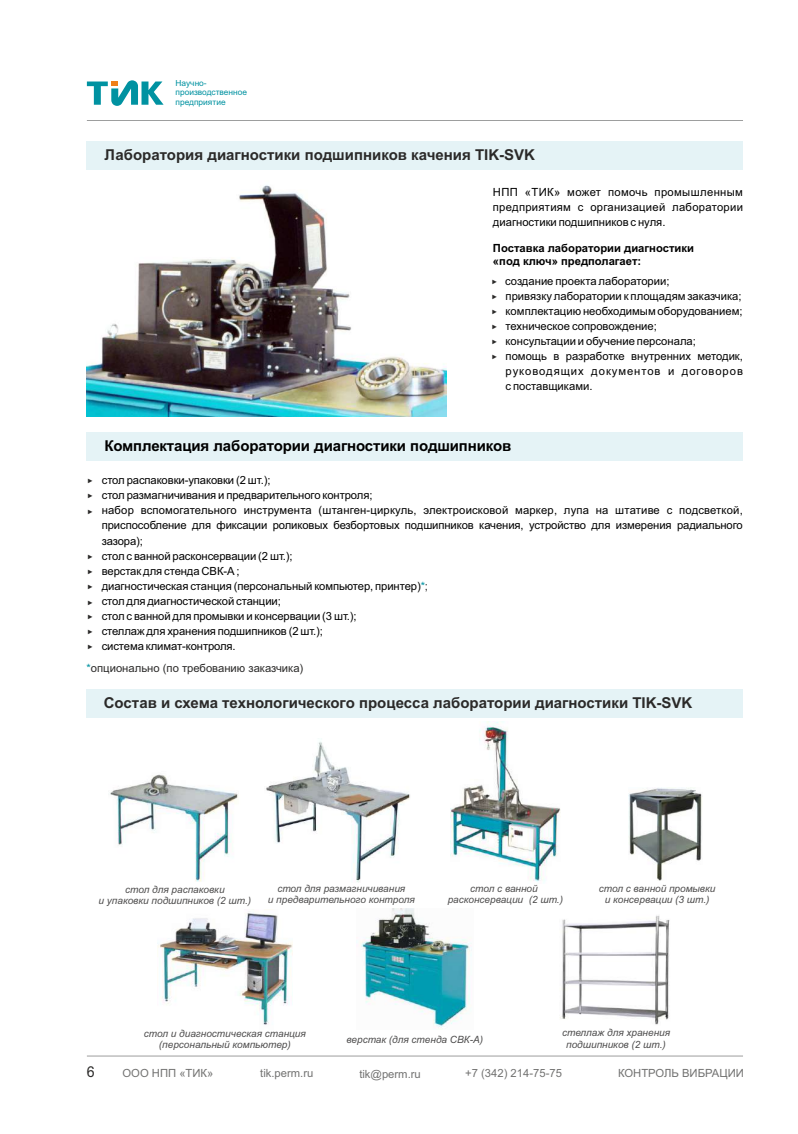
<style>
.page{position:relative;width:798px;height:1134px;background:#fff}
.page>*{position:absolute;margin:0;border:0;box-sizing:border-box;transform-origin:0 0}
.t1{font:700 15px "Arial";color:#2b2a29}
.t2{font:700 15px "Arial";letter-spacing:-.01em;color:#000}
.t3{font:15px "Arial";color:#2b2a29;scale:.95 1}
.t4{font:11.25px/15.1px "Arial";letter-spacing:-.01em;color:#000}
.t5{font:11.25px "Arial";color:#727271}
.t6{font:700 11.25px/12.6px "Arial";color:#000}
.t7{font:11.25px "Arial";color:#2b2a29}
.t8{font:11.25px/15px "PF Agora Sans Pro";color:#2b2a29;text-align:justify}
.t9{font:italic 10px/11.1px "Arial";color:#4d4c4c;text-align:center}
.t10{font:8.38px/9.4px "Arial";color:#0092a1}
.s1{color:#0092a1}
.s2{color:#2b2a29}
</style>
<div class="page">
<div style="left:87px;top:689px;width:655px;height:29px;background:#e5f3f6"></div>
<img style="left:157px;top:913px;width:135px;height:112px">
<img style="left:560px;top:915px;width:110px;height:110px">
<img style="left:450px;top:722px;width:110px;height:160px">
<img style="left:628px;top:788px;width:74px;height:92px">
<img style="left:110px;top:774px;width:128px;height:108px">
<img style="left:356px;top:908px;width:116px;height:122px">
<img style="left:266px;top:741px;width:144px;height:142px">
<hr style="left:87px;top:1055px;width:655px;height:1px;background:#9d9e9e">
<div style="left:87px;top:142px;width:655px;height:28px;background:#e5f3f6"></div>
<hr style="left:87px;top:120px;width:655px;height:1px;background:#9d9e9e">
<svg style="left:87px;top:80px;width:76px;height:26px"></svg>
<img style="left:87px;top:185px;width:359px;height:232px">
<div style="left:87px;top:432px;width:655px;height:29px;background:#e5f3f6"></div>
<p class="t10" style="left:175px;top:79px;width:73px">Научно&shy;производственное предприятие</p>
<h1 class="t1" style="left:104px;top:149px;width:432px">Лаборатория диагностики подшипников качения TIK-SVK</h1>
<p class="t4" style="left:492px;top:186px;width:251px;text-align:justify">НПП «ТИК» может помочь промышленным предприятиям с организацией лаборатории диагностики подшипников с нуля.</p>
<p class="t6" style="left:492px;top:243px;width:202px">Поставка лаборатории диагностики «под ключ» предполагает:</p>
<p class="t4" style="left:505px;top:274px;width:239px">создание проекта лаборатории;<br>привязку лаборатории к площадям заказчика; комплектацию необходимым оборудованием; техническое сопровождение;<br>консультации и обучение персонала;<br>помощь в разработке внутренних методик, руководящих документов и договоров с поставщиками.</p>
<p class="t8" style="left:491px;top:275px;width:7px">‣ ‣ ‣ ‣ ‣ ‣</p>
<p class="t8" style="left:87px;top:474px;width:7px">‣</p>
<p class="t8" style="left:87px;top:489px;width:7px">‣ ‣</p>
<p class="t8" style="left:87px;top:549px;width:7px">‣ ‣ ‣ ‣ ‣</p>
<p class="t8" style="left:87px;top:640px;width:7px">‣</p>
<p class="t8" style="left:87px;top:625px;width:7px">‣</p>
<h1 class="t2" style="left:104px;top:440px;width:408px">Комплектация лаборатории диагностики подшипников</h1>
<p class="t4" style="left:102px;top:474px;width:642px">стол распаковки-упаковки (2 шт.);<br>стол размагничивания и предварительного контроля;<br>набор вспомогательного инструмента (штанген-циркуль, электроисковой маркер, лупа на штативе с подсветкой, приспособление для фиксации роликовых безбортовых подшипников качения, устройство для измерения радиального зазора);<br>стол с ванной расконсервации (2 шт.);<br>верстак для стенда СВК-А ;<br>диагностическая станция (персональный компьютер, принтер)<span class="s1">*</span><span class="s2">;<br></span>стол для диагностической станции;<br>стол с ванной для промывки и консервации (3 шт.);<br>стеллаж для хранения подшипников (2 шт.);<br>система климат-контроля.</p>
<p class="t7" style="left:86px;top:664px;width:218px"><span class="s1">*</span>опционально (по требованию заказчика)</p>
<h1 class="t1" style="left:104px;top:697px;width:590px">Состав и схема технологического процесса лаборатории диагностики TIK-SVK</h1>
<p class="t9" style="left:99px;top:884px;width:154px">стол для распаковки<br>и упаковки подшипников (2 шт.)</p>
<p class="t9" style="left:268px;top:884px;width:148px">стол для размагничивания<br>и предварительного контроля</p>
<p class="t9" style="left:447px;top:884px;width:117px">стол с ванной расконсервации (2 шт.)</p>
<p class="t9" style="left:598px;top:884px;width:118px">стол с ванной промывки и консервации (3 шт.)</p>
<p class="t9" style="left:144px;top:1029px;width:163px">стол и диагностическая станция (персональный компьютер)</p>
<p class="t9" style="left:562px;top:1028px;width:109px">стеллаж для хранения подшипников (2 шт.)</p>
<p class="t9" style="left:346px;top:1035px;width:138px">верстак (для стенда СВК-А)</p>
<h1 class="t3" style="left:87px;top:1066px;width:10px">6</h1>
<p class="t5" style="left:122px;top:1069px;width:92px">ООО НПП «ТИК»</p>
<p class="t5" style="left:260px;top:1069px;width:55px">tik.perm.ru</p>
<p class="t5" style="left:359px;top:1069px;width:63px">tik@perm.ru</p>
<p class="t5" style="left:465px;top:1069px;width:98px">+7 (342) 214-75-75</p>
<p class="t5" style="left:618px;top:1069px;width:127px">КОНТРОЛЬ ВИБРАЦИИ</p>
</div>
